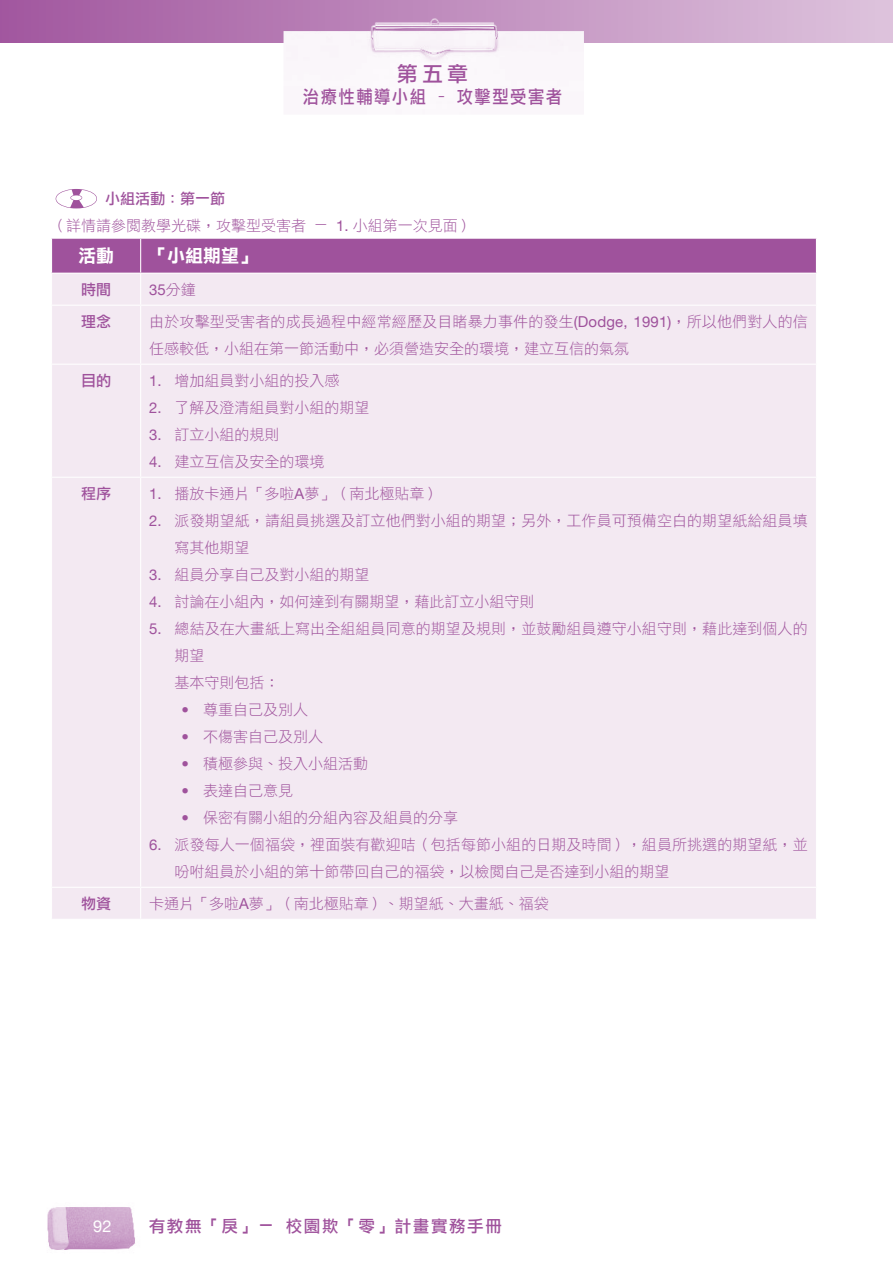
<style>
.page{position:relative;width:893px;height:1263px;background:#fff}
.page>*{position:absolute;margin:0;border:0;box-sizing:border-box;transform-origin:0 0}
.t1{font:21px "DF Li Hei Md WIN BF";color:#9f529c}
.t2{font:18px "DF Li Hei Md WIN BF";letter-spacing:.1em;color:#9f529c;scale:.9 1}
.t3{font:18px "DF Li Hei Bd WIN BF";color:#fff}
.t4{font:16.5px "DF Li Hei Md WIN BF";letter-spacing:.1em;color:#9f529c}
.t5{font:16.5px "Helvetica Neue LT";color:#fff}
.t6{font:15px/27px "DF Li Hei Lt WIN BF";color:#9f529c}
.t7{font:15px "DF Li Hei Md WIN BF";color:#9f529c}
.t8{font:15px "Helvetica Neue LT";color:#9f529c}
.s1{font-family:"DF Li Hei Md WIN BF"}
.s2{font-family:"Helvetica Neue LT"}
.s3{font-family:"DF Li Hei Lt WIN BF"}
</style>
<div class="page">
<div style="left:0;top:0;width:893px;height:43px;background:linear-gradient(to right,#a2579f,#dec3dd)"></div>
<img style="left:47px;top:1207px;width:88px;height:43px">
<img style="left:284px;top:6px;width:300px;height:99px">
<hr style="left:892px;top:0;width:1px;height:43px;background:#dec3dd">
<div style="left:52px;top:239px;width:764px;height:34px;background:#9f529c"></div>
<div style="left:52px;top:274px;width:764px;height:645px;background:#f3e9f2"></div>
<hr style="left:140px;top:239px;width:1px;height:34px;background:#fff">
<hr style="left:140px;top:274px;width:1px;height:31px;background:#fff">
<hr style="left:51px;top:305px;width:90px;height:1px;background:#fff">
<hr style="left:141px;top:305px;width:676px;height:1px;background:#fff">
<hr style="left:140px;top:306px;width:1px;height:58px;background:#fff">
<hr style="left:51px;top:364px;width:90px;height:1px;background:#fff">
<hr style="left:141px;top:364px;width:676px;height:1px;background:#fff">
<hr style="left:140px;top:365px;width:1px;height:112px;background:#fff">
<hr style="left:51px;top:477px;width:90px;height:1px;background:#fff">
<hr style="left:141px;top:477px;width:676px;height:1px;background:#fff">
<hr style="left:140px;top:478px;width:1px;height:409px;background:#fff">
<hr style="left:51px;top:887px;width:90px;height:1px;background:#fff">
<hr style="left:141px;top:887px;width:676px;height:1px;background:#fff">
<hr style="left:140px;top:888px;width:1px;height:31px;background:#fff">
<svg style="left:56px;top:189px;width:41px;height:19px"></svg>
<p class="t1" style="left:397px;top:63px;width:73px">第五章</p>
<p class="t2" style="left:303px;top:88px;width:290px">治療性輔導小組 - 攻擊型受害者</p>
<p class="t6" style="left:51px;top:185px;width:423px;text-indent:54px"><span class="s1">小組活動：第一節<br></span>（詳情請參閱教學光碟，攻擊型受害者－ <span class="s2">1.</span> 小組第一次見面）</p>
<p class="t3" style="left:78px;top:247px;width:37px">活動</p>
<p class="t3" style="left:149px;top:247px;width:109px">「小組期望」</p>
<p class="t7" style="left:81px;top:282px;width:31px">時間</p>
<p class="t8" style="left:149px;top:280px;width:48px">35<span class="s3">分鐘</span></p>
<p class="t7" style="left:81px;top:314px;width:31px">理念</p>
<p class="t6" style="left:149px;top:308px;width:660px">由於攻擊型受害者的成長過程中經常經歷及目睹暴力事件的發生<span class="s2">(Dodge, 1991)</span>，所以他們對人的信任感較低，小組在第一節活動中，必須營造安全的環境，建立互信的氣氛</p>
<p class="t7" style="left:81px;top:373px;width:31px">目的</p>
<p class="t6" style="left:149px;top:367px;width:192px"><span class="s2">1.</span> 增加組員對小組的投入感</p>
<p class="t6" style="left:149px;top:394px;width:222px"><span class="s2">2.</span> 了解及澄清組員對小組的期望</p>
<p class="t6" style="left:149px;top:421px;width:132px"><span class="s2">3.</span> 訂立小組的規則</p>
<p class="t6" style="left:149px;top:448px;width:177px"><span class="s2">4.</span> 建立互信及安全的環境</p>
<p class="t7" style="left:81px;top:486px;width:31px">程序</p>
<p class="t6" style="left:149px;top:480px;width:292px"><span class="s2">1.</span> 播放卡通片「多啦<span class="s2">A</span>夢」（南北極貼章）</p>
<p class="t6" style="left:175px;top:507px;width:635px;text-indent:-25px"><span class="s2">2.</span> 派發期望紙，請組員挑選及訂立他們對小組的期望；另外，工作員可預備空白的期望紙給組員填寫其他期望</p>
<p class="t6" style="left:149px;top:561px;width:222px"><span class="s2">3.</span> 組員分享自己及對小組的期望</p>
<p class="t6" style="left:149px;top:588px;width:387px"><span class="s2">4.</span> 討論在小組內，如何達到有關期望，藉此訂立小組守則</p>
<p class="t6" style="left:175px;top:615px;width:635px;text-indent:-25px"><span class="s2">5.</span> 總結及在大畫紙上寫出全組組員同意的期望及規則，並鼓勵組員遵守小組守則，藉此達到個人的期望<br>基本守則包括：</p>
<p class="t6" style="left:182px;top:696px;width:128px"><span class="s2">•</span> 尊重自己及別人</p>
<p class="t6" style="left:182px;top:723px;width:143px"><span class="s2">•</span> 不傷害自己及別人</p>
<p class="t6" style="left:182px;top:750px;width:188px"><span class="s2">•</span> 積極參與、投入小組活動</p>
<p class="t6" style="left:182px;top:777px;width:113px"><span class="s2">•</span> 表達自己意見</p>
<p class="t6" style="left:182px;top:804px;width:278px"><span class="s2">•</span> 保密有關小組的分組內容及組員的分享</p>
<p class="t6" style="left:175px;top:831px;width:635px;text-indent:-25px"><span class="s2">6.</span> 派發每人一個福袋，裡面裝有歡迎咭（包括每節小組的日期及時間），組員所挑選的期望紙，並吩咐組員於小組的第十節帶回自己的福袋，以檢閱自己是否達到小組的期望</p>
<p class="t7" style="left:81px;top:896px;width:31px">物資</p>
<p class="t6" style="left:149px;top:890px;width:401px">卡通片「多啦<span class="s2">A</span>夢」（南北極貼章）、期望紙、大畫紙、福袋</p>
<p class="t5" style="left:93px;top:1216px;width:20px">92</p>
<p class="t4" style="left:149px;top:1217px;width:355px">有教無「戾」－ 校園欺「零」計畫實務手冊</p>
</div>
